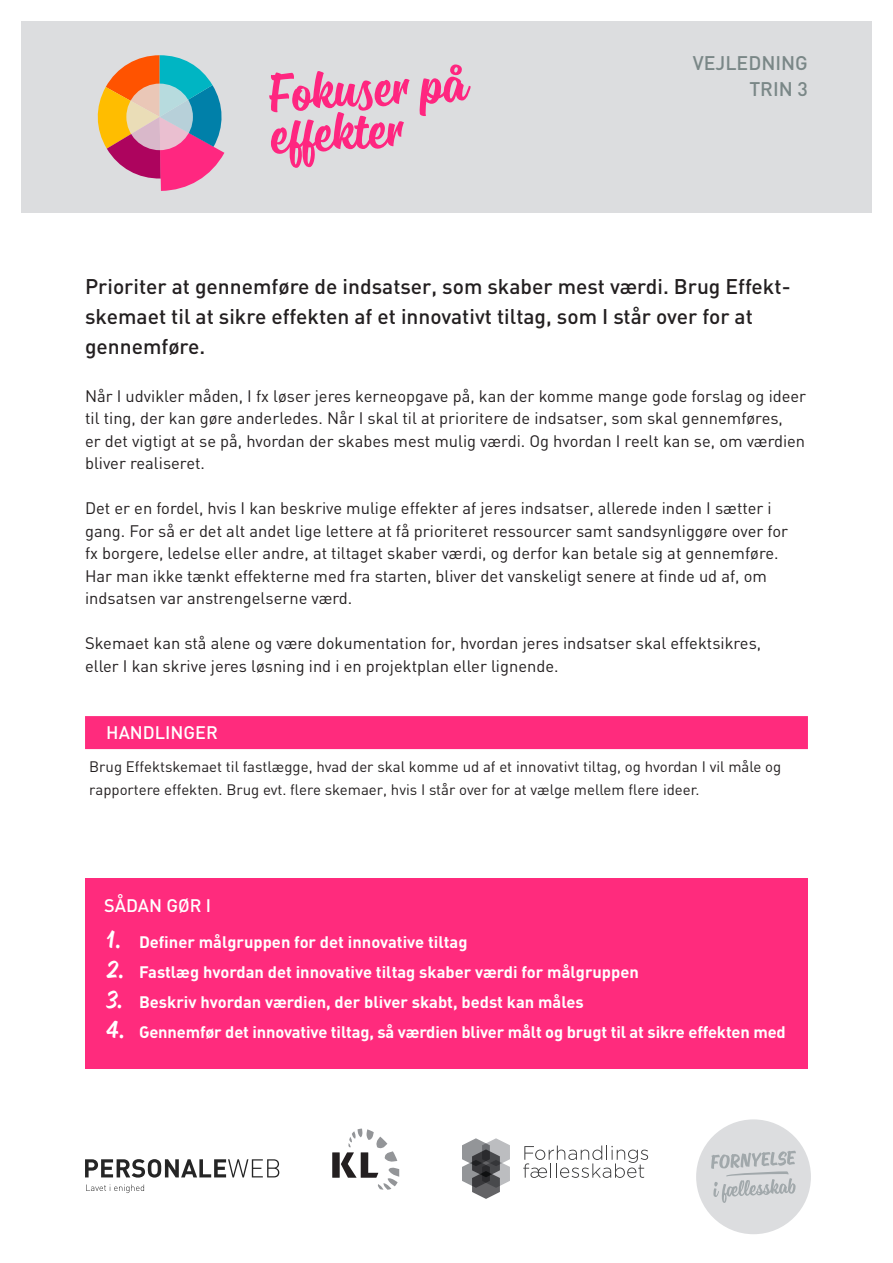
<style>
.page{position:relative;width:893px;height:1263px;background:#fff}
.page>*{position:absolute;margin:0;border:0;box-sizing:border-box;transform-origin:0 0}
.t1{font:500 21px/30px "DIN";color:#231f20}
.t2{font:500 19.5px/25.5px "DIN";color:#7a8787;text-align:right}
.t3{font:500 18px "DIN";color:#fff}
.t4{font:16.5px/22.5px "DIN";color:#231f20}
.t5{font:700 16.5px "DIN";color:#fff}
.t6{font:15px/22.5px "DIN";color:#231f20}
.s1{font-family:"Sanelma";font-weight:400;font-size:30px}
</style>
<div class="page">
<div style="left:21px;top:21px;width:851px;height:192px;background:#dcdddf"></div>
<svg style="left:97px;top:55px;width:128px;height:136px"></svg>
<svg style="left:126px;top:84px;width:67px;height:66px;background:#d6cac9"></svg>
<svg style="left:419px;top:64px;width:52px;height:52px"></svg>
<svg style="left:269px;top:71px;width:141px;height:97px"></svg>
<svg style="left:85px;top:1159px;width:194px;height:18px"></svg>
<svg style="left:86px;top:1184px;width:58px;height:9px"></svg>
<div style="left:696px;top:1119px;width:115px;height:115px;background:#dcdddf;border-radius:50%"></div>
<svg style="left:711px;top:1151px;width:85px;height:52px"></svg>
<div style="left:332px;top:1152px;width:8px;height:26px;background:#231f20"></div>
<svg style="left:341px;top:1128px;width:58px;height:62px"></svg>
<svg style="left:523px;top:1145px;width:125px;height:33px"></svg>
<svg style="left:462px;top:1138px;width:48px;height:61px"></svg>
<div style="left:85px;top:878px;width:723px;height:190px;background:#ff2b7d"></div>
<div style="left:85px;top:716px;width:723px;height:33px;background:#ff2b7d"></div>
<p class="t2" style="left:693px;top:50px;width:117px">VEJLEDNING<br>TRIN 3</p>
<p class="t1" style="left:85px;top:270px;width:704px">Prioriter at gennemføre de indsatser, som skaber mest værdi. Brug Effekt&shy;skemaet til at sikre effekten af et innovativt tiltag, som I står over for at gennemføre.</p>
<p class="t4" style="left:85px;top:384px;width:723px">Når I udvikler måden, I fx løser jeres kerneopgave på, kan der komme mange gode forslag og ideer til ting, der kan gøre anderledes. Når I skal til at prioritere de indsatser, som skal gennemføres,<br>er det vigtigt at se på, hvordan der skabes mest mulig værdi. Og hvordan I reelt kan se, om værdien bliver realiseret.</p>
<p class="t4" style="left:85px;top:497px;width:704px">Det er en fordel, hvis I kan beskrive mulige effekter af jeres indsatser, allerede inden I sætter i gang. For så er det alt andet lige lettere at få prioriteret ressourcer samt sandsynliggøre over for fx borgere, ledelse eller andre, at tiltaget skaber værdi, og derfor kan betale sig at gennemføre.<br>Har man ikke tænkt effekterne med fra starten, bliver det vanskeligt senere at finde ud af, om indsatsen var anstrengelserne værd.</p>
<p class="t4" style="left:85px;top:632px;width:678px">Skemaet kan stå alene og være dokumentation for, hvordan jeres indsatser skal effektsikres, eller I kan skrive jeres løsning ind i en projektplan eller lignende.</p>
<p class="t3" style="left:106px;top:721px;width:113px">HANDLINGER</p>
<p class="t6" style="left:89px;top:755px;width:693px">Brug Effektskemaet til fastlægge, hvad der skal komme ud af et innovativt tiltag, og hvordan I vil måle og rapportere effekten. Brug evt. flere skemaer, hvis I står over for at vælge mellem flere ideer.</p>
<p class="t3" style="left:104px;top:894px;width:109px">SÅDAN GØR I</p>
<p class="t5" style="left:106px;top:931px;width:363px"><span class="s1">1.</span> Definer målgruppen for det innovative tiltag</p>
<p class="t5" style="left:106px;top:961px;width:534px"><span class="s1">2.</span> Fastlæg hvordan det innovative tiltag skaber værdi for målgruppen</p>
<p class="t5" style="left:106px;top:991px;width:479px"><span class="s1">3.</span> Beskriv hvordan værdien, der bliver skabt, bedst kan måles</p>
<p class="t5" style="left:106px;top:1021px;width:681px"><span class="s1">4.</span> Gennemfør det innovative tiltag, så værdien bliver målt og brugt til at sikre effekten med</p>
</div>
